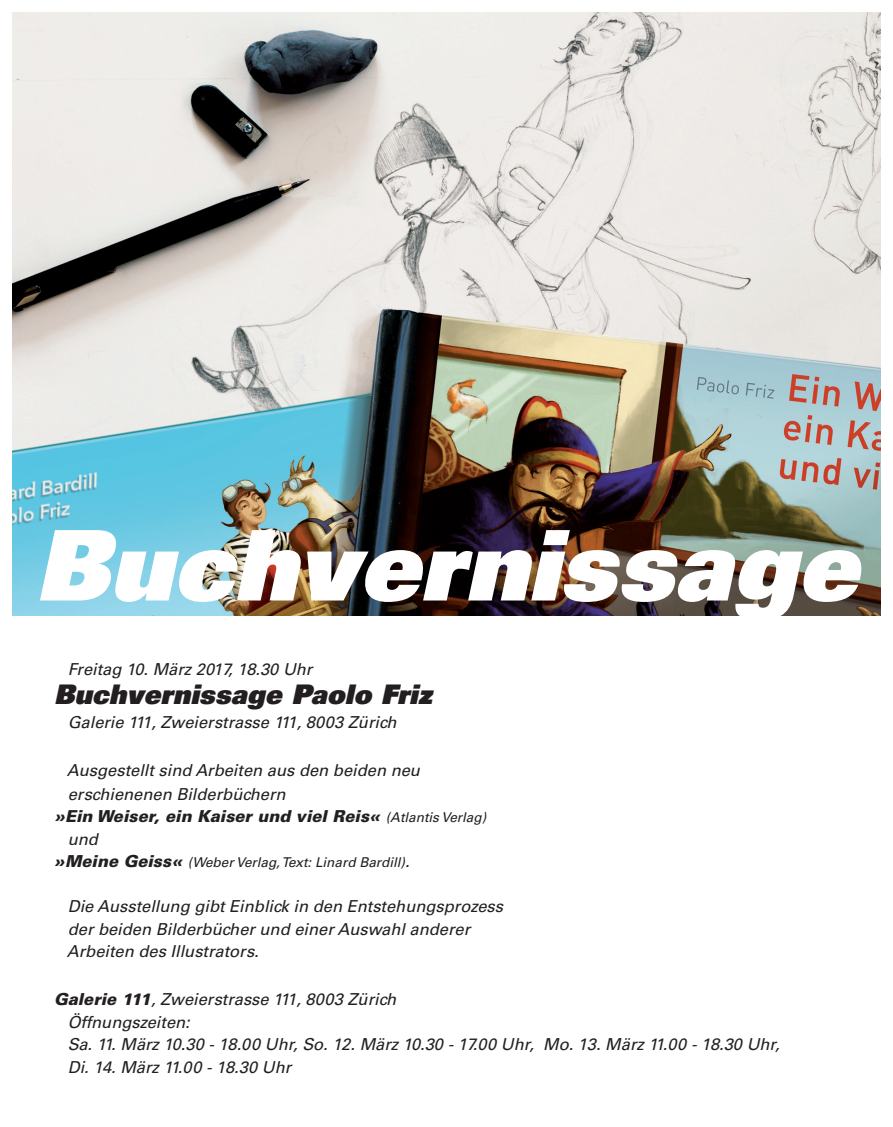
<style>
.page{position:relative;width:893px;height:1127px;background:#fff}
.page>*{position:absolute;margin:0;border:0;box-sizing:border-box;transform-origin:0 0}
.t1{font:97.5px "Univers LT Std X Black Obl";color:#fff}
.t2{font:27px "Univers LT Std X Black Obl";color:#231f20}
.t3{font:italic 16.5px/22.5px "Univers LT Std";color:#231f20}
.t4{font:italic 900 16.5px/22.5px "Univers LT Std";color:#231f20}
.t5{font:italic 13.5px "Univers LT Std";color:#231f20}
.s1{font-weight:400;font-size:13.5px}
.s2{font-weight:400}
.s3{font-weight:900;font-size:16.5px}
.s4{font-size:16.5px}
.s5{font-weight:900}
</style>
<div class="page">
<img style="left:13px;top:13px;width:867px;height:602px">
<h1 class="t1" style="left:35px;top:501px;width:824px">Buchvernissage</h1>
<p class="t3" style="left:68px;top:658px;width:246px">Freitag 10. März 2017, 18.30 Uhr</p>
<h2 class="t2" style="left:54px;top:676px;width:380px">Buchvernissage Paolo Friz</h2>
<p class="t3" style="left:68px;top:711px;width:330px">Galerie 111, Zweierstrasse 111, 8003 Zürich</p>
<p class="t3" style="left:67px;top:758px;width:355px;line-height:24px">Ausgestellt sind Arbeiten aus den beiden neu erschienenen Bilderbüchern</p>
<p class="t4" style="left:68px;top:805px;width:420px;text-indent:-14px">»Ein Weiser, ein Kaiser und viel Reis« <span class="s1">(Atlantis Verlag) </span><span class="s2">und</span></p>
<p class="t5" style="left:54px;top:854px;width:357px"><span class="s3">»Meine Geiss«</span> (Weber Verlag, Text: Linard Bardill)<span class="s4">.</span></p>
<p class="t3" style="left:67px;top:895px;width:438px">Die Ausstellung gibt Einblick in den Entstehungsprozess der beiden Bilderbücher und einer Auswahl anderer<br>Arbeiten des Illustrators.</p>
<p class="t3" style="left:68px;top:988px;width:713px;text-indent:-14px"><span class="s5">Galerie 111</span>, Zweierstrasse 111, 8003 Zürich<br>Öffnungszeiten:<br>Sa. 11. März 10.30 - 18.00 Uhr, So. 12. März 10.30 - 17.00 Uhr, Mo. 13. März 11.00 - 18.30 Uhr, Di. 14. März 11.00 - 18.30 Uhr</p>
</div>
